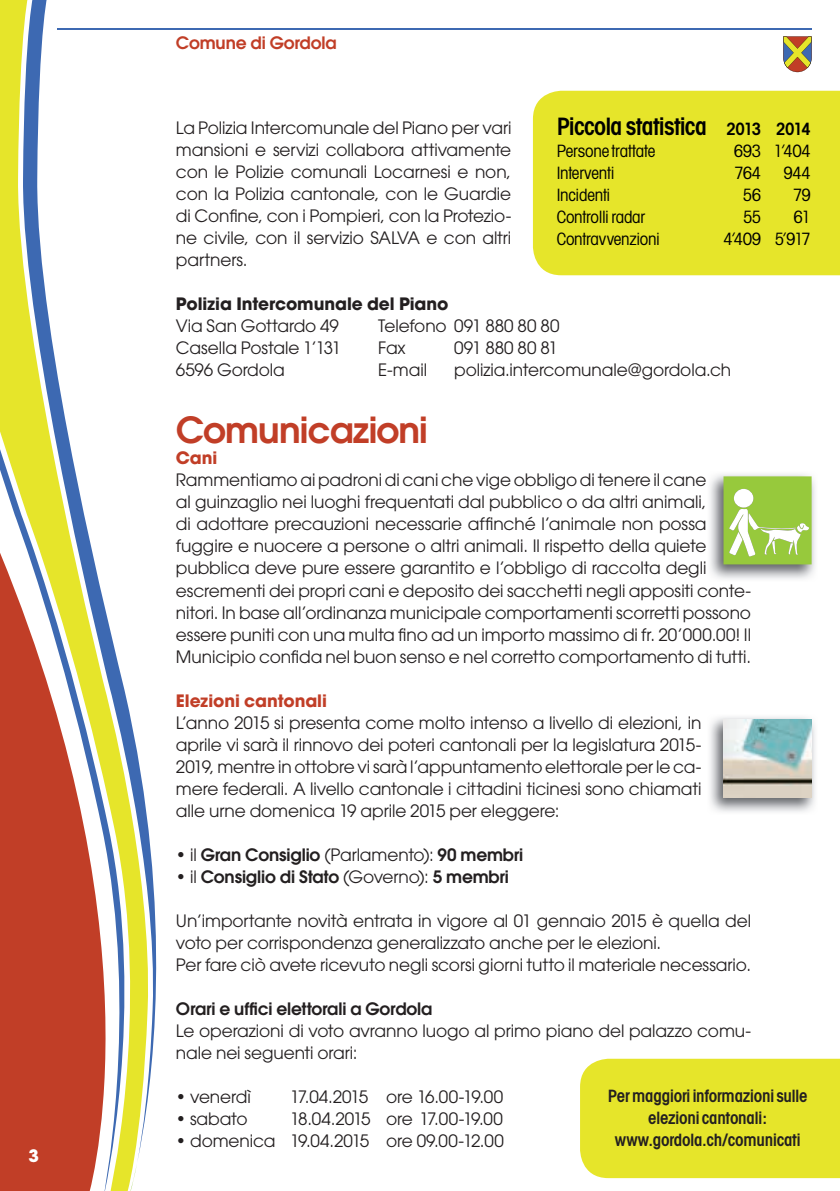
<style>
.page{position:relative;width:840px;height:1191px;background:#fff}
.page>*{position:absolute;margin:0;border:0;box-sizing:border-box;transform-origin:0 0}
.t1{font:600 36px "Avant Garde CE";letter-spacing:-.025em;color:#c13e27}
.t2{font:600 condensed 24px "Avant Garde";letter-spacing:-.025em;color:#000}
.t3{font:17px/22px "Avant Garde";letter-spacing:-.005em;color:#231f20}
.t4{font:600 17px "Avant Garde";letter-spacing:-.01em;color:#231f20}
.t5{font:condensed 17px "Avant Garde";letter-spacing:-.02em;color:#000}
.t6{font:600 condensed 17px/22px "Avant Garde";letter-spacing:-.015em;color:#231f20;text-align:center}
.t7{font:17px "Avant Garde";letter-spacing:-.035em;color:#231f20}
.t8{font:700 17px "Avant Garde";letter-spacing:-.005em;color:#231f20}
.t9{font:700 17px "Avant Garde";letter-spacing:-.005em;color:#c13e27}
.t10{font:600 17px "Avant Garde";letter-spacing:-.01em;color:#c13e27}
.t11{font:700 17px "Avant Garde";color:#fff}
.s1{font-size:17px}
.s2{font-weight:400}
</style>
<div class="page">
<div style="left:0;top:0;width:22px;height:449px;background:#e6e52a"></div>
<svg style="left:0;top:449px;width:22px;height:86px"></svg>
<svg style="left:22px;top:0;width:154px;height:553px"></svg>
<svg style="left:0;top:553px;width:157px;height:638px"></svg>
<svg style="left:783px;top:36px;width:28px;height:36px"></svg>
<hr style="left:57px;top:28px;width:754px;height:1px;background:#3d69b2">
<img style="left:710px;top:717px;width:105px;height:95px">
<img style="left:723px;top:719px;width:88px;height:78px">
<div style="left:580px;top:1058px;width:259px;height:120px;background:#e6e52a"></div>
<div style="left:532px;top:91px;width:307px;height:184px;background:#e6e52a"></div>
<img style="left:710px;top:474px;width:105px;height:105px">
<svg style="left:723px;top:476px;width:88px;height:88px"></svg>
<p class="t11" style="left:28px;top:1144px;width:12px">3</p>
<p class="t10" style="left:176px;top:33px;width:162px">Comune di Gordola</p>
<h2 class="t2" style="left:556px;top:112px;width:255px">Piccola statistica <span class="s1">2013 2014</span></h2>
<p class="t5" style="left:556px;top:140px;width:100px">Persone trattate</p>
<p class="t5" style="left:733px;top:140px;width:79px">693 1’404</p>
<p class="t5" style="left:556px;top:162px;width:59px">Interventi</p>
<p class="t5" style="left:734px;top:162px;width:28px">764</p>
<p class="t5" style="left:783px;top:162px;width:29px">944</p>
<p class="t5" style="left:556px;top:184px;width:55px">Incidenti</p>
<p class="t5" style="left:742px;top:184px;width:20px">56</p>
<p class="t5" style="left:792px;top:184px;width:19px">79</p>
<p class="t5" style="left:556px;top:206px;width:90px">Controlli radar</p>
<p class="t5" style="left:742px;top:206px;width:20px">55</p>
<p class="t5" style="left:793px;top:206px;width:19px">61</p>
<p class="t5" style="left:556px;top:228px;width:105px">Contravvenzioni</p>
<p class="t5" style="left:723px;top:228px;width:89px">4’409 5’917</p>
<p class="t3" style="left:176px;top:117px;width:337px;text-align:justify">La Polizia Intercomunale del Piano per vari mansioni e servizi collabora attivamente con le Polizie comunali Locarnesi e non, con la Polizia cantonale, con le Guardie di Confine, con i Pompieri, con la Protezio&shy;ne civile, con il servizio SALVA e con altri partners.</p>
<p class="t8" style="left:176px;top:293px;width:274px">Polizia Intercomunale del Piano</p>
<p class="t3" style="left:176px;top:315px;width:164px">Via San Gottardo 49</p>
<p class="t3" style="left:378px;top:315px;width:183px">Telefono 091 880 80 80</p>
<p class="t3" style="left:176px;top:337px;width:167px">Casella Postale 1’131</p>
<p class="t3" style="left:378px;top:337px;width:29px">Fax</p>
<p class="t3" style="left:454px;top:337px;width:105px">091 880 80 81</p>
<p class="t3" style="left:176px;top:359px;width:110px">6596 Gordola</p>
<p class="t3" style="left:378px;top:359px;width:50px">E-mail</p>
<p class="t3" style="left:454px;top:359px;width:278px">polizia.intercomunale@gordola.ch</p>
<h1 class="t1" style="left:176px;top:406px;width:253px">Comunicazioni</h1>
<p class="t9" style="left:176px;top:447px;width:43px">Cani</p>
<p class="t3" style="left:176px;top:469px;width:576px">Rammentiamo ai padroni di cani che vige obbligo di tenere il cane<br>al guinzaglio nei luoghi frequentati dal pubblico o da altri animali,<br>di adottare precauzioni necessarie affinché l’animale non possa fuggire e nuocere a persone o altri animali. Il rispetto della quiete pubblica deve pure essere garantito e l’obbligo di raccolta degli escrementi dei propri cani e deposito dei sacchetti negli appositi conte&shy;nitori. In base all’ordinanza municipale comportamenti scorretti possono essere puniti con una multa fino ad un importo massimo di fr. 20’000.00! Il Municipio confida nel buon senso e nel corretto comportamento di tutti.</p>
<p class="t9" style="left:176px;top:689px;width:152px">Elezioni cantonali</p>
<p class="t3" style="left:176px;top:711px;width:526px;text-align:justify">L’anno 2015 si presenta come molto intenso a livello di elezioni, in aprile vi sarà il rinnovo dei poteri cantonali per la legislatura 2015- 2019, mentre in ottobre vi sarà l’appuntamento elettorale per le ca&shy;mere federali. A livello cantonale i cittadini ticinesi sono chiamati alle urne domenica 19 aprile 2015 per eleggere:</p>
<p class="t4" style="left:176px;top:843px;width:348px"><span class="s2">• il</span> Gran Consiglio <span class="s2">(Parlamento):</span> 90 membri</p>
<p class="t4" style="left:176px;top:865px;width:334px"><span class="s2">• il</span> Consiglio di Stato <span class="s2">(Governo):</span> 5 membri</p>
<p class="t3" style="left:176px;top:909px;width:576px">Un’importante novità entrata in vigore al 01 gennaio 2015 è quella del voto per corrispondenza generalizzato anche per le elezioni.<br>Per fare ciò avete ricevuto negli scorsi giorni tutto il materiale necessario.</p>
<p class="t4" style="left:176px;top:997px;width:258px">Orari e uffici elettorali a Gordola</p>
<p class="t3" style="left:176px;top:1019px;width:576px">Le operazioni di voto avranno luogo al primo piano del palazzo comu&shy;nale nei seguenti orari:</p>
<p class="t3" style="left:176px;top:1085px;width:76px">• venerdì</p>
<p class="t7" style="left:290px;top:1086px;width:214px">17.04.2015 ore 16.00-19.00</p>
<p class="t3" style="left:176px;top:1107px;width:73px">• sabato</p>
<p class="t7" style="left:290px;top:1108px;width:214px">18.04.2015 ore 17.00-19.00</p>
<p class="t3" style="left:176px;top:1129px;width:329px">• domenica 19.04.2015 ore 09.00-12.00</p>
<p class="t6" style="left:607px;top:1085px;width:201px">Per maggiori informazioni sulle elezioni cantonali: www.gordola.ch/comunicati</p>
</div>
